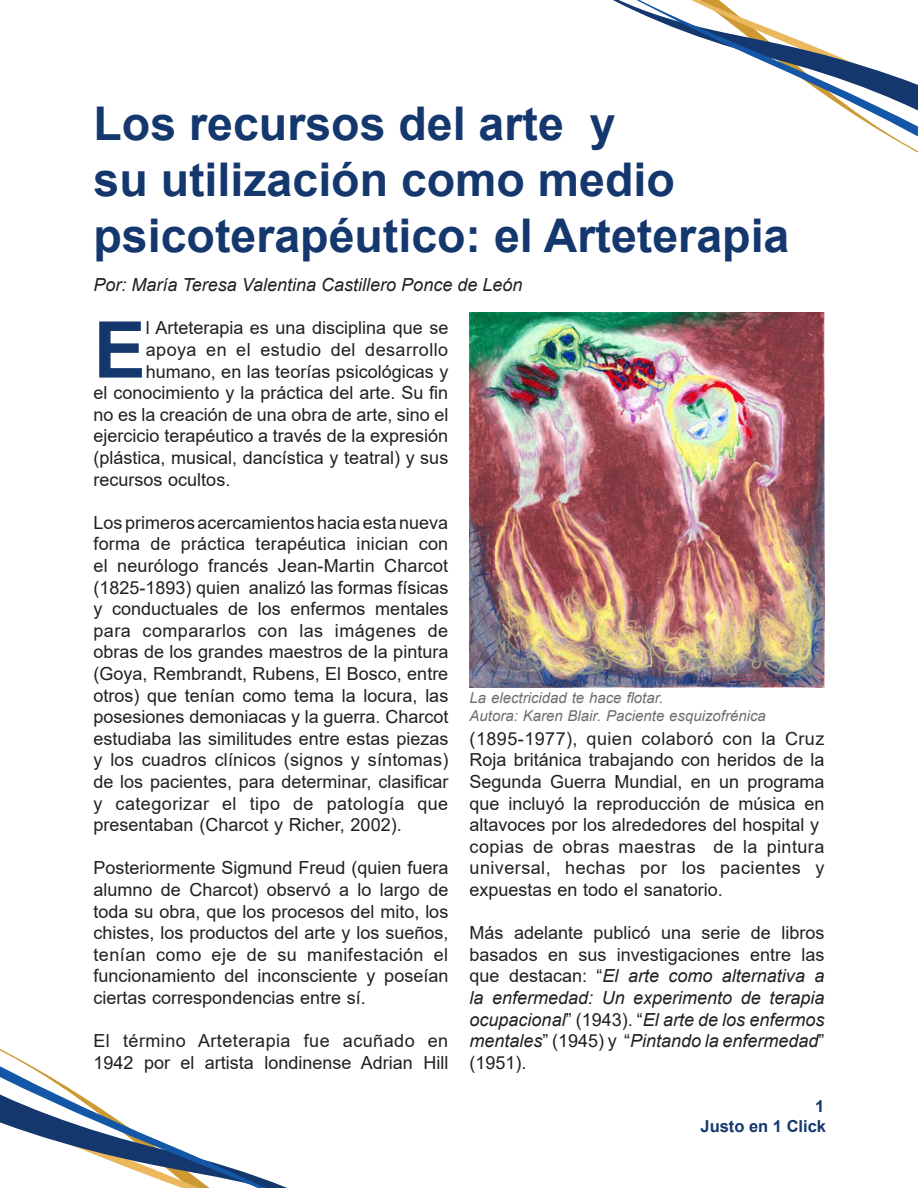
<style>
.page{position:relative;width:918px;height:1188px;background:#fff}
.page>*{position:absolute;margin:0;border:0;box-sizing:border-box;transform-origin:0 0}
.Parrafo_capital{font:700 78.3px "Arial";color:#14386e}
.título{font:700 46.5px/55.8px "Arial";color:#14386e}
.Cuerpo_texto{font:18px/21.6px "Arial";color:#231f20;text-align:justify}
.Parrafo_capital-2{font:18px "Arial";color:#231f20}
.Cuerpo_texto-2{font:italic 18px/21.6px "Arial";color:#231f20;text-align:justify}
.autor{font:italic 18px "Arial";color:#231f20}
.Parrafo_capital-3{font:18px "Arial";letter-spacing:.025em;color:#231f20}
.t1{font:700 16.5px "Arial";color:#14386d}
.pie_de_foto{font:italic 15px "Arial";color:#6c6d70}
.s1{font-style:normal}
</style>
<div class="page">
<svg style="left:0;top:1049px;width:285px;height:138px"></svg>
<svg style="left:613px;top:0;width:305px;height:153px"></svg>
<img style="left:470px;top:313px;width:354px;height:375px">
<p class="título" style="left:94px;top:96px;width:697px">Los recursos del arte y<br>su utilización como medio psicoterapéutico: el Arteterapia</p>
<p class="autor" style="left:94px;top:273px;width:430px">Por: María Teresa Valentina Castillero Ponce de León</p>
<p class="Parrafo_capital" style="left:94px;top:295px;width:54px">E</p>
<p class="Parrafo_capital-2" style="left:146px;top:316px;width:304px">l Arteterapia es una disciplina que se</p>
<p class="Parrafo_capital-3" style="left:146px;top:337px;width:304px">apoya en el estudio del desarrollo</p>
<p class="Parrafo_capital-2" style="left:146px;top:359px;width:304px">humano, en las teorías psicológicas y</p>
<p class="Parrafo_capital-2" style="left:94px;top:380px;width:356px">el conocimiento y la práctica del arte. Su fin</p>
<p class="Parrafo_capital-2" style="left:94px;top:402px;width:356px">no es la creación de una obra de arte, sino el</p>
<p class="Parrafo_capital-2" style="left:94px;top:424px;width:356px">ejercicio terapéutico a través de la expresión</p>
<p class="Parrafo_capital-2" style="left:94px;top:445px;width:356px">(plástica, musical, dancística y teatral) y sus</p>
<p class="Parrafo_capital-2" style="left:94px;top:467px;width:138px">recursos ocultos.</p>
<p class="Cuerpo_texto" style="left:94px;top:512px;width:356px">Los primeros acercamientos hacia esta nueva forma de práctica terapéutica inician con el neurólogo francés Jean-Martin Charcot (1825-1893) quien analizó las formas físicas y conductuales de los enfermos mentales para compararlos con las imágenes de obras de los grandes maestros de la pintura (Goya, Rembrandt, Rubens, El Bosco, entre otros) que tenían como tema la locura, las posesiones demoniacas y la guerra. Charcot estudiaba las similitudes entre estas piezas y los cuadros clínicos (signos y síntomas) de los pacientes, para determinar, clasificar y categorizar el tipo de patología que presentaban (Charcot y Richer, 2002).</p>
<p class="Cuerpo_texto" style="left:94px;top:857px;width:356px">Posteriormente Sigmund Freud (quien fuera alumno de Charcot) observó a lo largo de toda su obra, que los procesos del mito, los chistes, los productos del arte y los sueños, tenían como eje de su manifestación el funcionamiento del inconsciente y poseían ciertas correspondencias entre sí.</p>
<p class="Cuerpo_texto" style="left:94px;top:1030px;width:356px">El término Arteterapia fue acuñado en<br>1942 por el artista londinense Adrian Hill</p>
<p class="pie_de_foto" style="left:470px;top:688px;width:195px">La electricidad te hace flotar.</p>
<p class="pie_de_foto" style="left:470px;top:706px;width:298px">Autora: Karen Blair. Paciente esquizofrénica</p>
<p class="Cuerpo_texto" style="left:470px;top:728px;width:356px">(1895-1977), quien colaboró con la Cruz Roja británica trabajando con heridos de la Segunda Guerra Mundial, en un programa que incluyó la reproducción de música en altavoces por los alrededores del hospital y</p>
<p class="Cuerpo_texto" style="left:470px;top:836px;width:356px">copias de obras maestras de la pintura universal, hechas por los pacientes y expuestas en todo el sanatorio.</p>
<p class="Cuerpo_texto-2" style="left:470px;top:922px;width:356px"><span class="s1">Más adelante publicó una serie de libros basados en sus investigaciones entre las que destacan: “</span>El arte como alternativa a la enfermedad: Un experimento de terapia ocupacional<span class="s1">” (1943). “</span>El arte de los enfermos mentales<span class="s1">” (1945) y “</span>Pintando la enfermedad<span class="s1">” (1951).</span></p>
<p class="t1" style="left:815px;top:1095px;width:11px">1</p>
<p class="t1" style="left:701px;top:1114px;width:127px">Justo en 1 Click</p>
</div>
